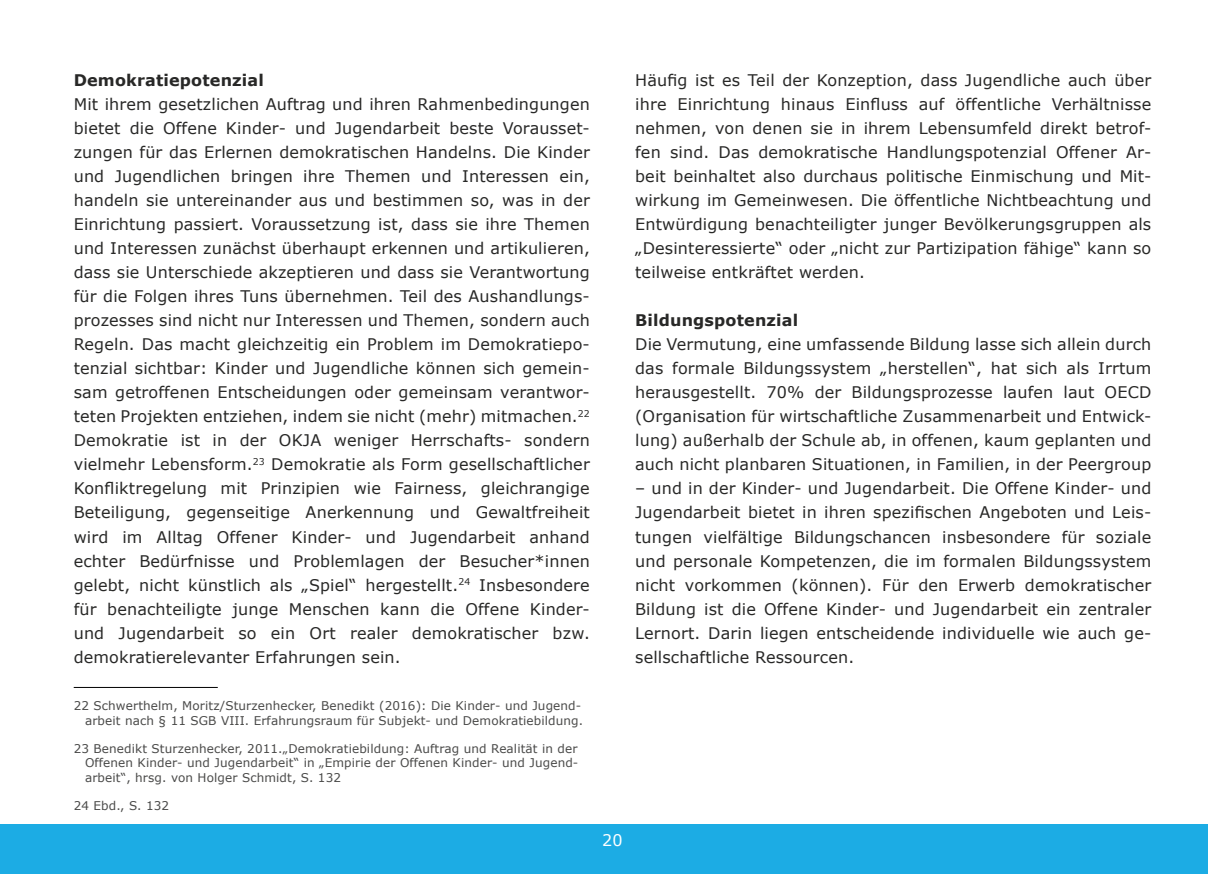
<style>
.page{position:relative;width:1208px;height:874px;background:#fff}
.page>*{position:absolute;margin:0;border:0;box-sizing:border-box;transform-origin:0 0}
.t1{font:16px/24px "Verdana";letter-spacing:.01em;color:#282827;text-align:justify}
.t2{font:700 16px "Verdana";letter-spacing:.01em;color:#282827}
.t3{font:16px "Verdana";color:#fff}
.t4{font:12px/14.4px "Verdana";letter-spacing:.01em;color:#4a4a49;text-align:right}
</style>
<div class="page">
<div style="left:0;top:823px;width:1208px;height:50px;background:#1cace4"></div>
<hr style="left:74px;top:686px;width:144px;height:1px;background:#000">
<p class="t2" style="left:74px;top:69px;width:192px">Demokratiepotenzial</p>
<p class="t1" style="left:74px;top:92px;width:518px">Mit ihrem gesetzlichen Auftrag und ihren Rahmenbedingungen bietet die Offene Kinder- und Jugendarbeit beste Vorausset&shy;zungen für das Erlernen demokratischen Handelns. Die Kinder und Jugendlichen bringen ihre Themen und Interessen ein, handeln sie untereinander aus und bestimmen so, was in der Einrichtung passiert. Voraussetzung ist, dass sie ihre Themen und Interessen zunächst überhaupt erkennen und artikulieren, dass sie Unterschiede akzeptieren und dass sie Verantwortung für die Folgen ihres Tuns übernehmen. Teil des Aushandlungs&shy;prozesses sind nicht nur Interessen und Themen, sondern auch Regeln. Das macht gleichzeitig ein Problem im Demokratiepo&shy;tenzial sichtbar: Kinder und Jugendliche können sich gemein&shy;sam getroffenen Entscheidungen oder gemeinsam verantwor&shy;teten Projekten entziehen, indem sie nicht (mehr) mitmachen.<sup>22<br></sup>Demokratie ist in der OKJA weniger Herrschafts- sondern vielmehr Lebensform.<sup>23</sup> Demokratie als Form gesellschaftlicher Konfliktregelung mit Prinzipien wie Fairness, gleichrangige Beteiligung, gegenseitige Anerkennung und Gewaltfreiheit wird im Alltag Offener Kinder- und Jugendarbeit anhand echter Bedürfnisse und Problemlagen der Besucher*innen gelebt, nicht künstlich als „Spiel“ hergestellt.<sup>24</sup> Insbesondere für benachteiligte junge Menschen kann die Offene Kinder&shy;und Jugendarbeit so ein Ort realer demokratischer bzw. demokratierelevanter Erfahrungen sein.</p>
<p class="t4" style="left:74px;top:698px;width:511px">22 Schwerthelm, Moritz/Sturzenhecker, Benedikt (2016): Die Kinder- und Jugend&shy;arbeit nach § 11 SGB VIII. Erfahrungsraum für Subjekt- und Demokratiebildung.</p>
<p class="t4" style="left:85px;top:740px;width:495px;text-align:justify;text-indent:-11px">23 Benedikt Sturzenhecker, 2011.„Demokratiebildung: Auftrag und Realität in der Offenen Kinder- und Jugendarbeit“ in „Empirie der Offenen Kinder- und Jugend&shy;arbeit“, hrsg. von Holger Schmidt, S. 132</p>
<p class="t4" style="left:74px;top:798px;width:97px">24 Ebd., S. 132</p>
<p class="t1" style="left:635px;top:68px;width:517px">Häufig ist es Teil der Konzeption, dass Jugendliche auch über ihre Einrichtung hinaus Einfluss auf öffentliche Verhältnisse nehmen, von denen sie in ihrem Lebensumfeld direkt betrof&shy;fen sind. Das demokratische Handlungspotenzial Offener Ar&shy;beit beinhaltet also durchaus politische Einmischung und Mit&shy;wirkung im Gemeinwesen. Die öffentliche Nichtbeachtung und Entwürdigung benachteiligter junger Bevölkerungsgruppen als „Desinteressierte“ oder „nicht zur Partizipation fähige“ kann so teilweise entkräftet werden.</p>
<p class="t2" style="left:635px;top:309px;width:165px">Bildungspotenzial</p>
<p class="t1" style="left:635px;top:332px;width:518px">Die Vermutung, eine umfassende Bildung lasse sich allein durch das formale Bildungssystem „herstellen“, hat sich als Irrtum herausgestellt. 70% der Bildungsprozesse laufen laut OECD (Organisation für wirtschaftliche Zusammenarbeit und Entwick&shy;lung) außerhalb der Schule ab, in offenen, kaum geplanten und auch nicht planbaren Situationen, in Familien, in der Peergroup</p>
<p class="t1" style="left:635px;top:476px;width:517px">– und in der Kinder- und Jugendarbeit. Die Offene Kinder- und Jugendarbeit bietet in ihren spezifischen Angeboten und Leis&shy;tungen vielfältige Bildungschancen insbesondere für soziale und personale Kompetenzen, die im formalen Bildungssystem nicht vorkommen (können). Für den Erwerb demokratischer Bildung ist die Offene Kinder- und Jugendarbeit ein zentraler Lernort. Darin liegen entscheidende individuelle wie auch ge&shy;sellschaftliche Ressourcen.</p>
<p class="t3" style="left:602px;top:828px;width:22px">20</p>
</div>
